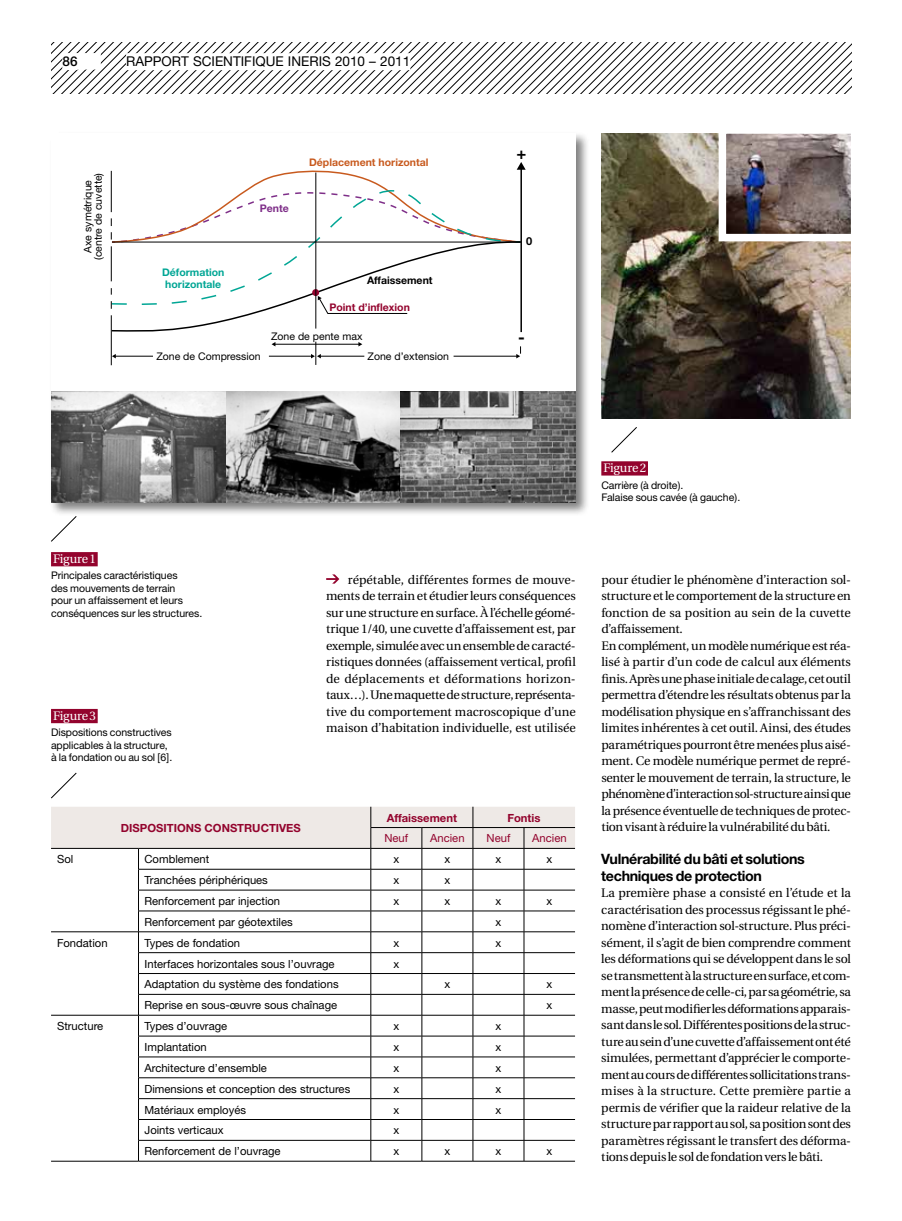
<style>
.page{position:relative;width:902px;height:1221px;background:#fff}
.page>*{position:absolute;margin:0;border:0;box-sizing:border-box;transform-origin:0 0}
.t1{font:700 16.5px "Helvetica Neue";color:#000}
.t2{font:700 14.25px/16.5px "Helvetica Neue";letter-spacing:-.025em;color:#000}
.t3{font:13.5px "Helvetica Neue";color:#000}
.t4{font:500 13.5px "Helvetica Neue";color:#000}
.t5{font:12.3px/16.5px "Utopia";letter-spacing:-.02em;color:#000;text-align:justify}
.t6{font:12.3px "Utopia";letter-spacing:-.025em;color:#fff}
.t7{font:11.25px "Helvetica Neue";color:#000}
.t8{font:700 11.25px "Helvetica Neue";color:#93032d}
.t9{font:11.25px "Helvetica Neue";color:#93032d}
.t10{font:700 11.1px "Helvetica Neue";color:#000}
.t11{font:10.5px/12.5px "Helvetica Neue";color:#000}
.t12{font:700 10.5px/12.6px "Helvetica Neue";color:#00a695;text-align:center}
.t13{font:700 10.5px "Helvetica Neue";color:#c85a1e}
.t14{font:700 10.5px "Helvetica Neue";color:#93032d}
.t15{font:700 10.5px "Helvetica Neue";color:#000}
.t16{font:700 10.5px "Helvetica Neue";color:#7e2e88}
</style>
<div class="page">
<svg style="left:51px;top:43px;width:800px;height:51px"></svg>
<div style="left:63px;top:53px;width:38px;height:17px;background:#fff"></div>
<div style="left:126px;top:53px;width:284px;height:17px;background:#fff"></div>
<div style="left:49px;top:132px;width:541px;height:384px;background:#000;opacity:.5"></div>
<div style="left:51px;top:134px;width:524px;height:368px;background:#fff"></div>
<svg style="left:110px;top:162px;width:415px;height:203px"></svg>
<div style="left:51px;top:552px;width:47px;height:14px;background:#93032d"></div>
<svg style="left:51px;top:515px;width:26px;height:27px"></svg>
<img style="left:51px;top:391px;width:524px;height:111px">
<div style="left:51px;top:709px;width:47px;height:14px;background:#93032d"></div>
<svg style="left:51px;top:772px;width:26px;height:26px"></svg>
<hr style="left:51px;top:1160px;width:87px;height:1px;background:#000">
<hr style="left:138px;top:1160px;width:233px;height:1px;background:#000">
<hr style="left:371px;top:1160px;width:51px;height:1px;background:#000">
<hr style="left:422px;top:1160px;width:51px;height:1px;background:#000">
<hr style="left:473px;top:1160px;width:51px;height:1px;background:#000">
<hr style="left:524px;top:1160px;width:51px;height:1px;background:#000">
<svg style="left:51px;top:806px;width:524px;height:354px"></svg>
<svg style="left:611px;top:427px;width:26px;height:26px"></svg>
<img style="left:601px;top:134px;width:249px;height:284px">
<img style="left:714px;top:133px;width:137px;height:112px">
<div style="left:601px;top:461px;width:47px;height:14px;background:#93032d"></div>
<svg style="left:326px;top:574px;width:13px;height:9px"></svg>
<p class="t4" style="left:63px;top:53px;width:17px">86</p>
<p class="t3" style="left:126px;top:53px;width:285px">Rapport Scientifique I neris 2010 – 2011</p>
<p class="t11" style="left:82px;top:260px;width:89px;line-height:10.4px;text-align:center;rotate:-90deg">Axe symétrique (centre de cuvette)</p>
<p class="t12" style="left:162px;top:265px;width:64px">Déformation horizontale</p>
<p class="t16" style="left:260px;top:202px;width:30px">Pente</p>
<p class="t13" style="left:309px;top:155px;width:121px">Déplacement horizontal</p>
<p class="t15" style="left:367px;top:274px;width:67px">Affaissement</p>
<p class="t14" style="left:329px;top:300px;width:82px">Point d’inflexion</p>
<p class="t11" style="left:271px;top:329px;width:93px">Zone de pente max</p>
<p class="t11" style="left:156px;top:350px;width:106px">Zone de Compression</p>
<p class="t11" style="left:367px;top:350px;width:83px">Zone d’extension</p>
<h1 class="t1" style="left:516px;top:143px;width:11px">+</h1>
<p class="t10" style="left:526px;top:234px;width:8px">0</p>
<h1 class="t1" style="left:518px;top:327px;width:8px">-</h1>
<p class="t6" style="left:603px;top:461px;width:45px">Figure 2</p>
<p class="t11" style="left:601px;top:478px;width:140px">Carrière (à droite).<br>Falaise sous cavée (à gauche).</p>
<p class="t6" style="left:53px;top:552px;width:45px">Figure 1</p>
<p class="t11" style="left:51px;top:569px;width:153px">Principales caractéristiques<br>des mouvements de terrain<br>pour un affaissement et leurs conséquences sur les structures.</p>
<p class="t5" style="left:326px;top:571px;width:251px;text-indent:22px">répétable, différentes formes de mouve&shy;ments de terrain et étudier leurs conséquences sur une structure en surface. À l’échelle géomé&shy;trique 1/40, une cuvette d’affaissement est, par exemple, simulée avec un ensemble de caracté&shy;ristiques données (affaissement vertical, profil de déplacements et déformations horizon&shy;taux…). Une maquette de structure, représenta&shy;tive du comportement macroscopique d’une maison d’habitation individuelle, est utilisée</p>
<p class="t5" style="left:601px;top:571px;width:251px;text-align:left">pour étudier le phénomène d’interaction sol&shy;structure et le comportement de la structure en fonction de sa position au sein de la cuvette d’affaissement.<br>En complément, un modèle numérique est réa&shy;lisé à partir d’un code de calcul aux éléments finis. Après une phase initiale de calage, cet outil permettra d’étendre les résultats obtenus par la modélisation physique en s’affranchissant des limites inhérentes à cet outil. Ainsi, des études paramétriques pourront être menées plus aisé&shy;ment. Ce modèle numérique permet de repré&shy;senter le mouvement de terrain, la structure, le phénomène d’interaction sol-structure ainsi que la présence éventuelle de techniques de protec&shy;tion visant à réduire la vulnérabilité du bâti.</p>
<p class="t2" style="left:601px;top:850px;width:205px">Vulnérabilité du bâti et solutions techniques de protection</p>
<p class="t5" style="left:601px;top:885px;width:251px">La première phase a consisté en l’étude et la caractérisation des processus régissant le phé&shy;nomène d’interaction sol-structure. Plus préci&shy;sément, il s’agit de bien comprendre comment les déformations qui se développent dans le sol se transmettent à la structure en surface, et com&shy;ment la présence de celle-ci, par sa géométrie, sa masse, peut modifier les déformations apparais&shy;sant dans le sol. Différentes positions de la struc&shy;ture au sein d’une cuvette d’affaissement ont été simulées, permettant d’apprécier le comporte&shy;ment au cours de différentes sollicitations trans&shy;mises à la structure. Cette première partie a permis de vérifier que la raideur relative de la structure par rapport au sol, sa position sont des paramètres régissant le transfert des déforma&shy;tions depuis le sol de fondation vers le bâti.</p>
<p class="t6" style="left:53px;top:708px;width:45px">Figure 3</p>
<p class="t11" style="left:51px;top:726px;width:123px">Dispositions constructives applicables à la structure, à la fondation ou au sol [6].</p>
<p class="t8" style="left:387px;top:810px;width:72px">Affaissement</p>
<p class="t8" style="left:507px;top:810px;width:35px">Fontis</p>
<p class="t9" style="left:384px;top:831px;width:25px">Neuf</p>
<p class="t9" style="left:430px;top:831px;width:36px">Ancien</p>
<p class="t9" style="left:486px;top:831px;width:25px">Neuf</p>
<p class="t9" style="left:532px;top:831px;width:36px">Ancien</p>
<p class="t8" style="left:121px;top:821px;width:180px">Dispositions constructives</p>
<p class="t7" style="left:57px;top:852px;width:18px">Sol</p>
<p class="t7" style="left:144px;top:852px;width:66px">Comblement</p>
<p class="t7" style="left:393px;top:852px;width:7px">x</p>
<p class="t7" style="left:444px;top:852px;width:7px">x</p>
<p class="t7" style="left:495px;top:852px;width:7px">x</p>
<p class="t7" style="left:546px;top:852px;width:7px">x</p>
<p class="t7" style="left:144px;top:873px;width:125px">Tranchées périphériques</p>
<p class="t7" style="left:393px;top:873px;width:7px">x</p>
<p class="t7" style="left:444px;top:873px;width:7px">x</p>
<p class="t7" style="left:144px;top:894px;width:137px">Renforcement par injection</p>
<p class="t7" style="left:393px;top:894px;width:7px">x</p>
<p class="t7" style="left:444px;top:894px;width:7px">x</p>
<p class="t7" style="left:495px;top:894px;width:7px">x</p>
<p class="t7" style="left:546px;top:894px;width:7px">x</p>
<p class="t7" style="left:144px;top:915px;width:150px">Renforcement par géotextiles</p>
<p class="t7" style="left:495px;top:915px;width:7px">x</p>
<p class="t7" style="left:57px;top:935px;width:52px">Fondation</p>
<p class="t7" style="left:144px;top:935px;width:97px">Types de fondation</p>
<p class="t7" style="left:393px;top:935px;width:7px">x</p>
<p class="t7" style="left:495px;top:935px;width:7px">x</p>
<p class="t7" style="left:144px;top:956px;width:191px">I nterfaces horizontales sous l’ouvrage</p>
<p class="t7" style="left:393px;top:956px;width:7px">x</p>
<p class="t7" style="left:144px;top:977px;width:196px">Adaptation du système des fondations</p>
<p class="t7" style="left:444px;top:977px;width:7px">x</p>
<p class="t7" style="left:546px;top:977px;width:7px">x</p>
<p class="t7" style="left:144px;top:998px;width:194px">Reprise en sous-œuvre sous chaînage</p>
<p class="t7" style="left:546px;top:998px;width:7px">x</p>
<p class="t7" style="left:57px;top:1019px;width:48px">Structure</p>
<p class="t7" style="left:144px;top:1019px;width:84px">Types d’ouvrage</p>
<p class="t7" style="left:393px;top:1019px;width:7px">x</p>
<p class="t7" style="left:495px;top:1019px;width:7px">x</p>
<p class="t7" style="left:144px;top:1040px;width:64px">I mplantation</p>
<p class="t7" style="left:393px;top:1040px;width:7px">x</p>
<p class="t7" style="left:495px;top:1040px;width:7px">x</p>
<p class="t7" style="left:144px;top:1061px;width:124px">Architecture d’ensemble</p>
<p class="t7" style="left:393px;top:1061px;width:7px">x</p>
<p class="t7" style="left:495px;top:1061px;width:7px">x</p>
<p class="t7" style="left:144px;top:1081px;width:207px">Dimensions et conception des structures</p>
<p class="t7" style="left:393px;top:1081px;width:7px">x</p>
<p class="t7" style="left:495px;top:1081px;width:7px">x</p>
<p class="t7" style="left:144px;top:1102px;width:103px">Matériaux employés</p>
<p class="t7" style="left:393px;top:1102px;width:7px">x</p>
<p class="t7" style="left:495px;top:1102px;width:7px">x</p>
<p class="t7" style="left:144px;top:1123px;width:80px">Joints verticaux</p>
<p class="t7" style="left:393px;top:1123px;width:7px">x</p>
<p class="t7" style="left:144px;top:1144px;width:138px">Renforcement de l’ouvrage</p>
<p class="t7" style="left:393px;top:1144px;width:7px">x</p>
<p class="t7" style="left:444px;top:1144px;width:7px">x</p>
<p class="t7" style="left:495px;top:1144px;width:7px">x</p>
<p class="t7" style="left:546px;top:1144px;width:7px">x</p>
</div>
